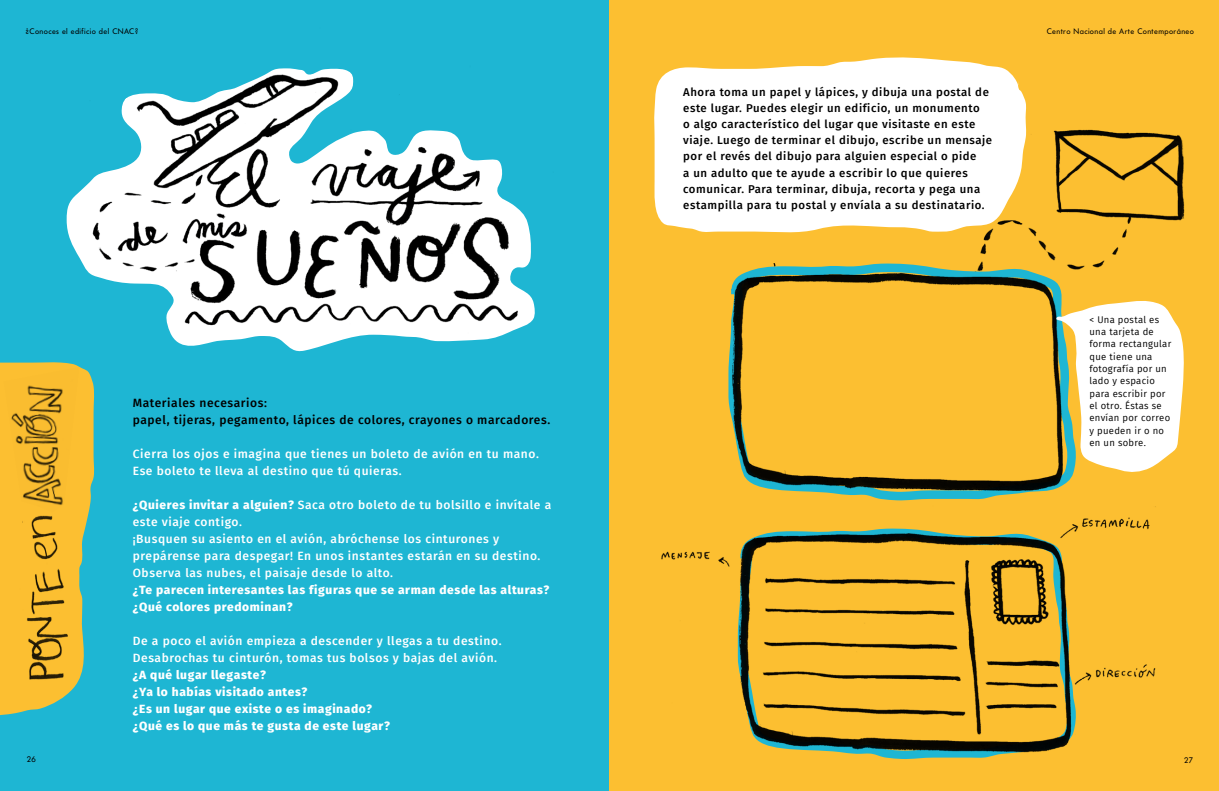
<style>
.page{position:relative;width:1219px;height:791px;background:#fff}
.page>*{position:absolute;margin:0;border:0;box-sizing:border-box;transform-origin:0 0}
.t1{font:500 12px/17px "Fira Sans";letter-spacing:.05em;color:#fff}
.t2{font:800 12px/17px "Fira Sans";letter-spacing:.05em;color:#fff}
.t3{font:500 12px/17px "Fira Sans";letter-spacing:.05em;color:#000}
.t4{font:500 11.4px/16.1px "Fira Sans";letter-spacing:.05em;color:#000}
.t5{font:9.5px/12.3px "Fira Sans";letter-spacing:.03em;color:#000}
.t6{font:8px "Futura LUX";letter-spacing:.05em;color:#000}
.s1{font-weight:800}
</style>
<div class="page">
<div style="left:0;top:0;width:609px;height:791px;background:#1eb6d3"></div>
<svg style="left:67px;top:188px;width:426px;height:164px"></svg>
<div style="left:609px;top:0;width:610px;height:791px;background:#fcbf31"></div>
<svg style="left:654px;top:57px;width:369px;height:176px;background:#fef9ee"></svg>
<img style="left:83px;top:68px;width:452px;height:270px">
<img style="left:960px;top:94px;width:225px;height:174px">
<svg style="left:0;top:362px;width:95px;height:353px"></svg>
<img style="left:728px;top:264px;width:358px;height:196px">
<img style="left:661px;top:460px;width:495px;height:299px">
<svg style="left:1056px;top:300px;width:128px;height:173px"></svg>
<img style="left:5px;top:539px;width:63px;height:156px">
<img style="left:21px;top:512px;width:48px;height:60px">
<img style="left:4px;top:367px;width:75px;height:145px">
<p class="t6" style="left:26px;top:26px;width:114px">¿Conoces el edificio del CNAC?</p>
<p class="t6" style="left:1047px;top:26px;width:149px">Centro Nacional de Arte Contemporáneo</p>
<p class="t3" style="left:133px;top:393px;width:419px">Materiales necesarios:<br>papel, tijeras, pegamento, lápices de colores, crayones o marcadores.</p>
<p class="t1" style="left:133px;top:444px;width:408px">Cierra los ojos e imagina que tienes un boleto de avión en tu mano.<br>Ese boleto te lleva al destino que tú quieras.</p>
<p class="t1" style="left:133px;top:495px;width:420px"><span class="s1">¿Quieres invitar a alguien?</span> Saca otro boleto de tu bolsillo e invítale a este viaje contigo.<br>¡Busquen su asiento en el avión, abróchense los cinturones y prepárense para despegar! En unos instantes estarán en su destino.<br>Observa las nubes, el paisaje desde lo alto.</p>
<p class="t2" style="left:133px;top:580px;width:418px">¿Te parecen interesantes las figuras que se arman desde las alturas? ¿Qué colores predominan?</p>
<p class="t1" style="left:133px;top:631px;width:370px">De a poco el avión empieza a descender y llegas a tu destino.<br>Desabrochas tu cinturón, tomas tus bolsos y bajas del avión.</p>
<p class="t2" style="left:133px;top:665px;width:259px">¿A qué lugar llegaste?<br>¿Ya lo habías visitado antes?<br>¿Es un lugar que existe o es imaginado? ¿Qué es lo que más te gusta de este lugar?</p>
<p class="t4" style="left:683px;top:83px;width:310px">Ahora toma un papel y lápices, y dibuja una postal de este lugar. Puedes elegir un edificio, un monumento<br>o algo característico del lugar que visitaste en este viaje. Luego de terminar el dibujo, escribe un mensaje por el revés del dibujo para alguien especial o pide<br>a un adulto que te ayude a escribir lo que quieres comunicar. Para terminar, dibuja, recorta y pega una estampilla para tu postal y envíala a su destinatario.</p>
<p class="t5" style="left:1089px;top:313px;width:83px">&lt; Una postal es una tarjeta de forma rectangular que tiene una fotografía por un lado y espacio para escribir por el otro. Éstas se envían por correo y pueden ir o no en un sobre.</p>
<p class="t6" style="left:27px;top:755px;width:11px">26</p>
<p class="t6" style="left:1184px;top:756px;width:11px">27</p>
</div>
